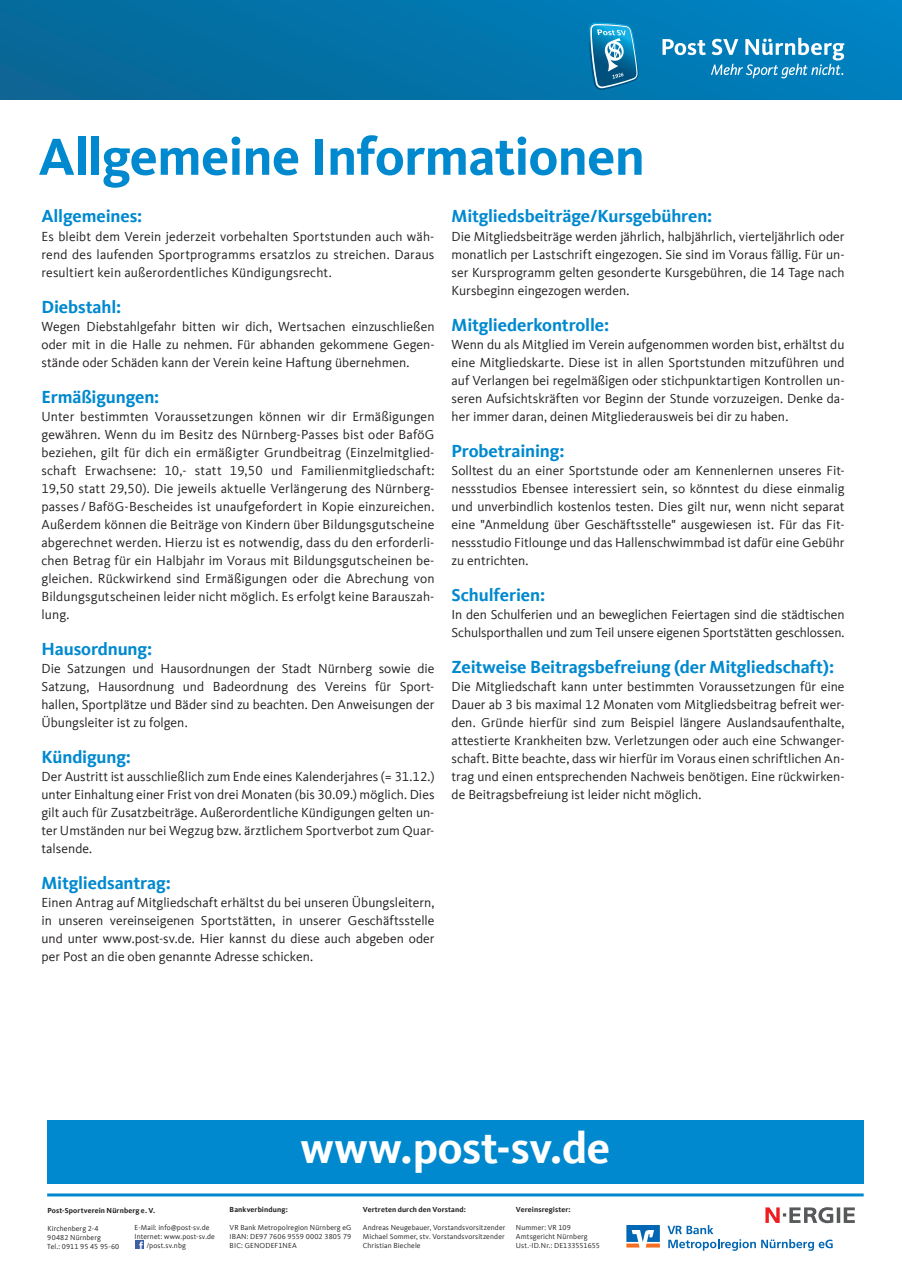
<style>
.page{position:relative;width:902px;height:1272px;background:#fff}
.page>*{position:absolute;margin:0;border:0;box-sizing:border-box;transform-origin:0 0}
.t1{font:700 54px "Kievit Offc";letter-spacing:-.015em;color:#0089cf}
.t2{font:700 45px "Kievit Offc";letter-spacing:-.005em;color:#fff}
.t3{font:700 18px "Kievit Offc";letter-spacing:-.005em;color:#0089cf}
.t4{font:13.5px/18px "Kievit Offc";color:#231f20;text-align:justify}
.t5{font:9.45px "Facebook Letter Faces";color:#fff}
.t6{font:7.5px/9px "Kievit Offc";letter-spacing:.015em;color:#231f20}
.t7{font:700 7.5px "Kievit Offc";letter-spacing:.02em;color:#231f20}
</style>
<div class="page">
<div style="left:0;top:0;width:901px;height:100px;background:linear-gradient(to right,#076796,#0082c2)"></div>
<div style="left:47px;top:1120px;width:816px;height:64px;background:#0089cf"></div>
<hr style="left:47px;top:1193px;width:816px;height:3px;background:#0089cf">
<div style="left:135px;top:1240px;width:9px;height:9px;background:#3e61a5"></div>
<svg style="left:626px;top:1225px;width:34px;height:23px"></svg>
<svg style="left:626px;top:1225px;width:33px;height:22px"></svg>
<svg style="left:667px;top:1207px;width:187px;height:43px"></svg>
<svg style="left:662px;top:38px;width:182px;height:40px;background:#3a9ac9"></svg>
<svg style="left:588px;top:23px;width:50px;height:67px;background:#318cb5"></svg>
<h1 class="t1" style="left:38px;top:125px;width:608px">Allgemeine Informationen</h1>
<h3 class="t3" style="left:41px;top:206px;width:102px">Allgemeines:</h3>
<p class="t4" style="left:41px;top:227px;width:394px">Es bleibt dem Verein jederzeit vorbehalten Sportstunden auch wäh&shy;rend des laufenden Sportprogramms ersatzlos zu streichen. Daraus resultiert kein außerordentliches Kündigungsrecht.</p>
<h3 class="t3" style="left:41px;top:296px;width:81px">Diebstahl:</h3>
<p class="t4" style="left:41px;top:317px;width:394px">Wegen Diebstahlgefahr bitten wir dich, Wertsachen einzuschließen oder mit in die Halle zu nehmen. Für abhanden gekommene Gegen&shy;stände oder Schäden kann der Verein keine Haftung übernehmen.</p>
<h3 class="t3" style="left:41px;top:386px;width:119px">Ermäßigungen:</h3>
<p class="t4" style="left:41px;top:407px;width:394px">Unter bestimmten Voraussetzungen können wir dir Ermäßigungen gewähren. Wenn du im Besitz des Nürnberg-Passes bist oder BaföG beziehen, gilt für dich ein ermäßigter Grundbeitrag (Einzelmitglied&shy;schaft Erwachsene: 10,- statt 19,50 und Familienmitgliedschaft:<br>19,50 statt 29,50). Die jeweils aktuelle Verlängerung des Nürnberg&shy;passes / BaföG-Bescheides ist unaufgefordert in Kopie einzureichen.<br>Außerdem können die Beiträge von Kindern über Bildungsgutscheine abgerechnet werden. Hierzu ist es notwendig, dass du den erforderli&shy;chen Betrag für ein Halbjahr im Voraus mit Bildungsgutscheinen be&shy;gleichen. Rückwirkend sind Ermäßigungen oder die Abrechung von Bildungsgutscheinen leider nicht möglich. Es erfolgt keine Barauszah&shy;lung.</p>
<h3 class="t3" style="left:41px;top:638px;width:112px">Hausordnung:</h3>
<p class="t4" style="left:41px;top:659px;width:394px">Die Satzungen und Hausordnungen der Stadt Nürnberg sowie die Satzung, Hausordnung und Badeordnung des Vereins für Sport&shy;hallen, Sportplätze und Bäder sind zu beachten. Den Anweisungen der Übungsleiter ist zu folgen.</p>
<h3 class="t3" style="left:41px;top:746px;width:91px">Kündigung:</h3>
<p class="t4" style="left:41px;top:767px;width:394px">Der Austritt ist ausschließlich zum Ende eines Kalenderjahres (= 31.12.) unter Einhaltung einer Frist von drei Monaten (bis 30.09.) möglich. Dies gilt auch für Zusatzbeiträge. Außerordentliche Kündigungen gelten un&shy;ter Umständen nur bei Wegzug bzw. ärztlichem Sportverbot zum Quar&shy;talsende.</p>
<h3 class="t3" style="left:41px;top:872px;width:131px">Mitgliedsantrag:</h3>
<p class="t4" style="left:41px;top:893px;width:394px">Einen Antrag auf Mitgliedschaft erhältst du bei unseren Übungsleitern, in unseren vereinseigenen Sportstätten, in unserer Geschäftsstelle und unter www.post-sv.de. Hier kannst du diese auch abgeben oder per Post an die oben genannte Adresse schicken.</p>
<h3 class="t3" style="left:451px;top:206px;width:262px">Mitgliedsbeiträge/Kursgebühren:</h3>
<p class="t4" style="left:451px;top:227px;width:394px">Die Mitgliedsbeiträge werden jährlich, halbjährlich, vierteljährlich oder monatlich per Lastschrift eingezogen. Sie sind im Voraus fällig. Für un&shy;ser Kursprogramm gelten gesonderte Kursgebühren, die 14 Tage nach Kursbeginn eingezogen werden.</p>
<h3 class="t3" style="left:451px;top:314px;width:159px">Mitgliederkontrolle:</h3>
<p class="t4" style="left:451px;top:335px;width:394px">Wenn du als Mitglied im Verein aufgenommen worden bist, erhältst du eine Mitgliedskarte. Diese ist in allen Sportstunden mitzuführen und auf Verlangen bei regelmäßigen oder stichpunktartigen Kontrollen un&shy;seren Aufsichtskräften vor Beginn der Stunde vorzuzeigen. Denke da&shy;her immer daran, deinen Mitgliederausweis bei dir zu haben.</p>
<h3 class="t3" style="left:451px;top:440px;width:115px">Probetraining:</h3>
<p class="t4" style="left:451px;top:461px;width:394px">Solltest du an einer Sportstunde oder am Kennenlernen unseres Fit&shy;nessstudios Ebensee interessiert sein, so könntest du diese einmalig und unverbindlich kostenlos testen. Dies gilt nur, wenn nicht separat eine "Anmeldung über Geschäftsstelle" ausgewiesen ist. Für das Fit&shy;nessstudio Fitlounge und das Hallenschwimmbad ist dafür eine Gebühr zu entrichten.</p>
<h3 class="t3" style="left:451px;top:584px;width:95px">Schulferien:</h3>
<p class="t4" style="left:451px;top:605px;width:394px">In den Schulferien und an beweglichen Feiertagen sind die städtischen<br>Schulsporthallen und zum Teil unsere eigenen Sportstätten geschlossen.</p>
<h3 class="t3" style="left:451px;top:656px;width:384px">Zeitweise Beitragsbefreiung (der Mitgliedschaft):</h3>
<p class="t4" style="left:451px;top:677px;width:394px">Die Mitgliedschaft kann unter bestimmten Voraussetzungen für eine Dauer ab 3 bis maximal 12 Monaten vom Mitgliedsbeitrag befreit wer&shy;den. Gründe hierfür sind zum Beispiel längere Auslandsaufenthalte, attestierte Krankheiten bzw. Verletzungen oder auch eine Schwanger&shy;schaft. Bitte beachte, dass wir hierfür im Voraus einen schriftlichen An&shy;trag und einen entsprechenden Nachweis benötigen. Eine rückwirken&shy;de Beitragsbefreiung ist leider nicht möglich.</p>
<p class="t7" style="left:47px;top:1205px;width:110px">Post-Sportverein Nürnberg e. V.</p>
<p class="t6" style="left:47px;top:1223px;width:74px">Kirchenberg 2-4<br>90482 Nürnberg<br>Tel.: 0911 95 45 95-60</p>
<p class="t6" style="left:134px;top:1223px;width:76px">E-Mail: info@post-sv.de</p>
<p class="t6" style="left:134px;top:1232px;width:82px">Internet: www.post-sv.de</p>
<p class="t6" style="left:146px;top:1241px;width:41px">/post.sv.nbg</p>
<p class="t5" style="left:139px;top:1240px;width:5px">f</p>
<h2 class="t2" style="left:300px;top:1121px;width:311px">www.post-sv.de</h2>
<p class="t7" style="left:230px;top:1204px;width:60px">Bankverbindung:</p>
<p class="t6" style="left:230px;top:1222px;width:123px;text-align:justify">VR Bank Metropolregion Nürnberg eG IBAN: DE97 7606 9559 0002 3805 79<br>BIC: GENODEF1NEA</p>
<p class="t7" style="left:363px;top:1204px;width:104px">Vertreten durch den Vorstand:</p>
<p class="t6" style="left:363px;top:1222px;width:144px;text-align:justify">Andreas Neugebauer, Vorstandsvorsitzender Michael Sommer, stv. Vorstandsvorsitzender Christian Biechele</p>
<p class="t7" style="left:516px;top:1204px;width:56px">Vereinsregister:</p>
<p class="t6" style="left:516px;top:1222px;width:85px">Nummer: VR 109<br>Amtsgericht Nürnberg<br>Ust.-ID.Nr.: DE133551655</p>
</div>
